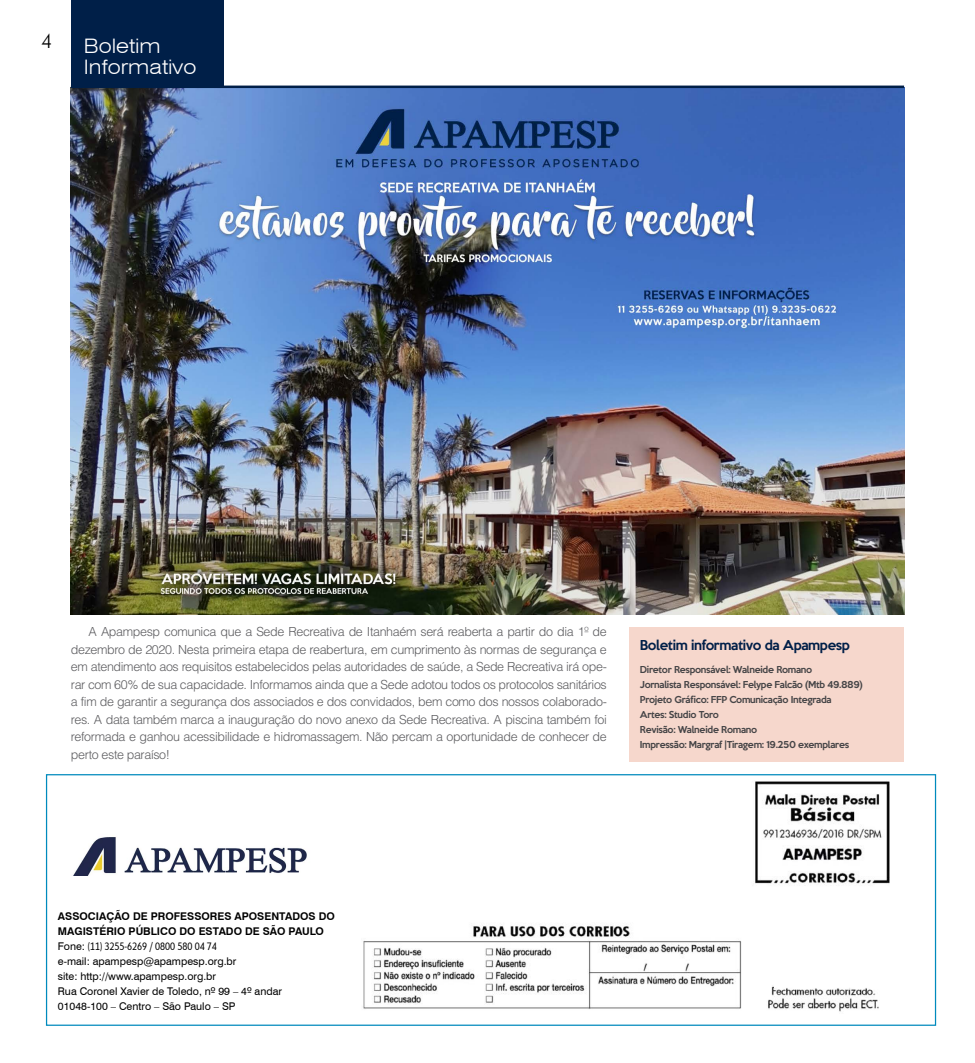
<style>
.page{position:relative;width:975px;height:1063px;background:#fff}
.page>*{position:absolute;margin:0;border:0;box-sizing:border-box;transform-origin:0 0}
.t1{font:300 expanded 20px/21.2px "Swiss 721 BT";color:#fff}
.t2{font:300 20px "Futura BT";color:#000}
.t3{font:300 12.5px/17.5px "Helvetica";letter-spacing:-.03em;color:#5d5d60;text-align:justify}
.t4{font:500 12.5px "Keep Calm";letter-spacing:-.03em;color:#001f48}
.t5{font:10.62px/15px "Swiss 721 BT";color:#000}
.t6{font:700 10.62px/15px "Swiss 721 BT";color:#000}
.t7{font:10px "Skola Sans Cn";color:#000}
.t8{font:500 8.75px/15px "Keep Calm";letter-spacing:-.03em;color:#464547}
.s1{font-family:"Swiss 721 BT";font-size:10.62px}
</style>
<div class="page">
<div style="left:629px;top:627px;width:275px;height:135px;background:#f6d7cc"></div>
<img style="left:71px;top:88px;width:833px;height:527px">
<div style="left:46px;top:774px;width:890px;height:252px;border:1px solid #008abd"></div>
<img style="left:363px;top:781px;width:527px;height:231px">
<div style="left:774px;top:897px;width:151px;height:91px;background:#fff"></div>
<img style="left:73px;top:837px;width:234px;height:38px">
<hr style="left:71px;top:86px;width:833px;height:2px;background:#001f48">
<div style="left:71px;top:0;width:152px;height:87px;background:#001f48"></div>
<h1 class="t2" style="left:41px;top:29px;width:13px">4</h1>
<h1 class="t1" style="left:84px;top:36px;width:114px">Boletim<br>Informativo</h1>
<p class="t3" style="left:71px;top:623px;width:537px;text-indent:18px">A Apampesp comunica que a Sede Recreativa de Itanhaém será reaberta a partir do dia 1º de dezembro de 2020. Nesta primeira etapa de reabertura, em cumprimento às normas de segurança e em atendimento aos requisitos estabelecidos pelas autoridades de saúde, a Sede Recreativa irá ope&shy;rar com 60% de sua capacidade. Informamos ainda que a Sede adotou todos os protocolos sanitários a fim de garantir a segurança dos associados e dos convidados, bem como dos nossos colaborado&shy;res. A data também marca a inauguração do novo anexo da Sede Recreativa. A piscina também foi reformada e ganhou acessibilidade e hidromassagem. Não percam a oportunidade de conhecer de perto este paraíso!</p>
<p class="t4" style="left:639px;top:635px;width:212px">Boletim informativo da Apampesp</p>
<p class="t8" style="left:639px;top:661px;width:224px">Diretor Responsável: Walneide Romano<br>Jornalista Responsável: Felype Falcão (Mtb 49.889)<br>Projeto Gráfico: FFP Comunicação Integrada<br>Artes: Studio Toro<br>Revisão: Walneide Romano<br>Impressão: Margraf |Tiragem: 19.250 exemplares</p>
<p class="t6" style="left:58px;top:909px;width:278px">ASSOCIAÇÃO DE PROFESSORES APOSENTADOS DO<br>MAGISTÉRIO PÚBLICO DO ESTADO DE SÃO PAULO</p>
<p class="t7" style="left:58px;top:940px;width:160px"><span class="s1">Fone:</span> (11) 3255-6269 / 0800 580 04 74</p>
<p class="t5" style="left:58px;top:953px;width:226px">e-mail: apampesp@apampesp.org.br<br>site: http://www.apampesp.org.br<br>Rua Coronel Xavier de Toledo, nº 99 – 4º andar 01048-100 – Centro – São Paulo – SP</p>
</div>
